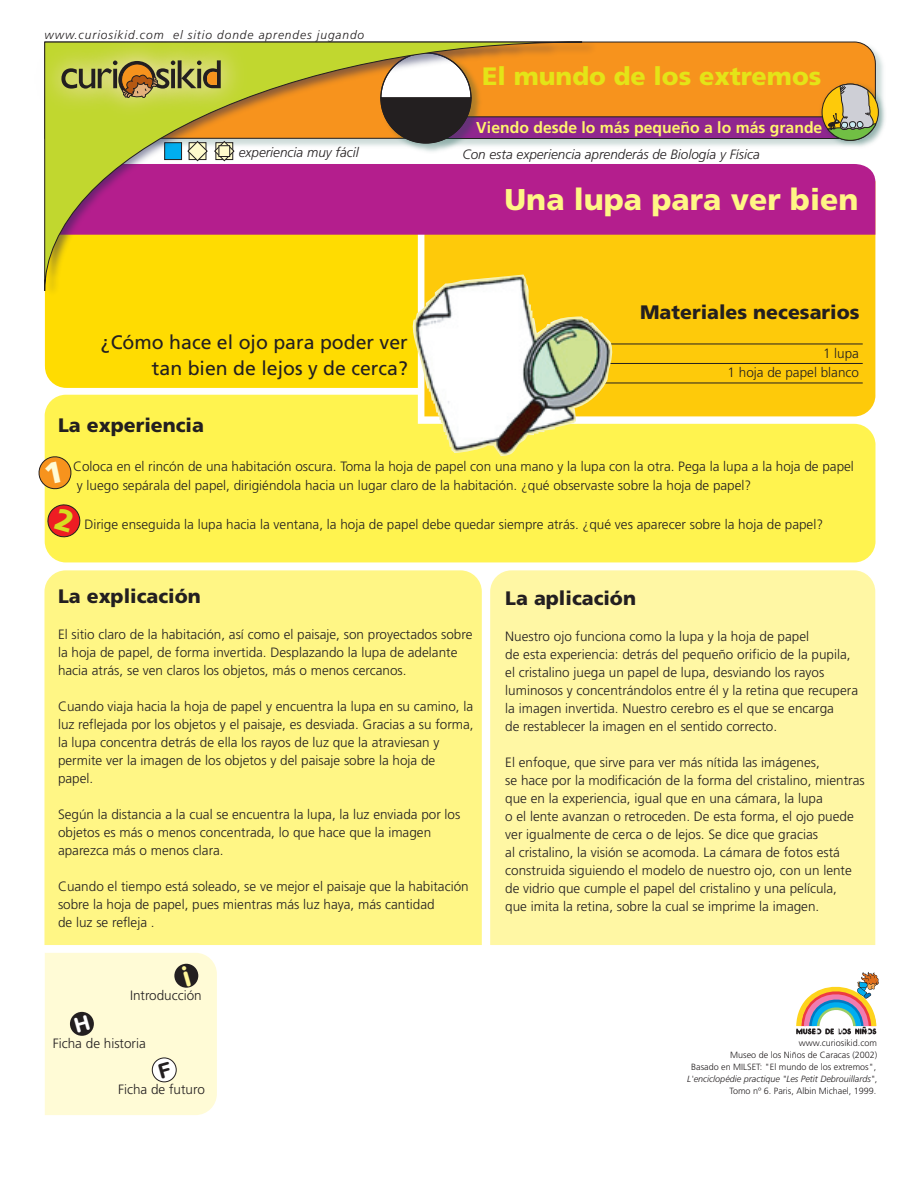
<style>
.page{position:relative;width:915px;height:1191px;background:#fff}
.page>*{position:absolute;margin:0;border:0;box-sizing:border-box;transform-origin:0 0}
.t1{font:900 30px "Frutiger";color:#fff685}
.t2{font:900 25.2px "Frutiger";color:#e4e417}
.t3{font:900 19.5px "Frutiger";color:#231f20}
.t4{font:19.5px/25.5px "Frutiger";color:#231f20;text-align:right}
.t5{font:700 15.75px "Frutiger";color:#fff46d}
.t6{font:300 13.5px/18px "Frutiger";color:#231f20}
.t7{font:italic 300 13.5px "Frutiger";color:#231f20}
.t8{font:italic 300 12px "Frutiger";letter-spacing:.075em;color:#231f20}
.t9{font:300 9px/12px "Frutiger";color:#231f20;text-align:right}
.s1{font-style:italic}
</style>
<div class="page">
<div style="left:490px;top:570px;width:385px;height:375px;background:#fff7a4"></div>
<div style="left:44px;top:570px;width:437px;height:375px;background:#fff685"></div>
<div style="left:45px;top:395px;width:830px;height:167px;background:#fff34f"></div>
<div style="left:597px;top:235px;width:278px;height:181px;background:#feca0a"></div>
<div style="left:45px;top:296px;width:366px;height:92px;background:#ffdc01"></div>
<div style="left:597px;top:164px;width:278px;height:71px;background:#b41e8d"></div>
<svg style="left:597px;top:42px;width:278px;height:10px;background:#eb8f23"></svg>
<svg style="left:614px;top:382px;width:248px;height:1px"></svg>
<svg style="left:614px;top:363px;width:248px;height:1px"></svg>
<svg style="left:614px;top:343px;width:248px;height:1px"></svg>
<svg style="left:796px;top:972px;width:82px;height:62px"></svg>
<img style="left:818px;top:81px;width:67px;height:66px">
<img style="left:45px;top:41px;width:552px;height:255px">
<svg style="left:44px;top:42px;width:538px;height:249px;background:#d4875a"></svg>
<img style="left:44px;top:41px;width:8px;height:107px">
<img style="left:52px;top:41px;width:7px;height:107px">
<img style="left:214px;top:41px;width:68px;height:107px">
<img style="left:59px;top:41px;width:155px;height:111px">
<svg style="left:61px;top:60px;width:160px;height:42px;background:#a6a148"></svg>
<svg style="left:379px;top:52px;width:497px;height:92px;background:#c9814d"></svg>
<img style="left:411px;top:274px;width:203px;height:182px">
<svg style="left:38px;top:455px;width:34px;height:36px"></svg>
<svg style="left:46px;top:503px;width:36px;height:35px"></svg>
<div style="left:45px;top:953px;width:172px;height:162px;background:#fffbd6"></div>
<p class="t8" style="left:45px;top:28px;width:321px">www.curiosikid.com el sitio donde aprendes jugando</p>
<p class="t7" style="left:239px;top:144px;width:121px">experiencia muy fácil</p>
<h3 class="t4" style="left:101px;top:330px;width:308px">¿Cómo hace el ojo para poder ver tan bien de lejos y de cerca?</h3>
<h2 class="t2" style="left:482px;top:61px;width:340px">El mundo de los extremos</h2>
<p class="t5" style="left:476px;top:119px;width:347px">Viendo desde lo más pequeño a lo más grande</p>
<p class="t7" style="left:462px;top:146px;width:299px">Con esta experiencia aprenderás de Biología y Física</p>
<h1 class="t1" style="left:504px;top:182px;width:355px">Una lupa para ver bien</h1>
<h3 class="t3" style="left:640px;top:300px;width:221px">Materiales necesarios</h3>
<p class="t6" style="left:727px;top:343px;width:133px;line-height:19.5px;text-align:right">1 lupa<br>1 hoja de papel blanco</p>
<h3 class="t3" style="left:58px;top:413px;width:147px">La experiencia</h3>
<p class="t6" style="left:73px;top:456px;width:782px;line-height:19.5px">Coloca en el rincón de una habitación oscura. Toma la hoja de papel con una mano y la lupa con la otra. Pega la lupa a la hoja de papel y luego sepárala del papel, dirigiéndola hacia un lugar claro de la habitación. ¿qué observaste sobre la hoja de papel?</p>
<p class="t6" style="left:84px;top:515px;width:740px">Dirige enseguida la lupa hacia la ventana, la hoja de papel debe quedar siempre atrás. ¿qué ves aparecer sobre la hoja de papel?</p>
<h3 class="t3" style="left:58px;top:584px;width:144px">La explicación</h3>
<p class="t6" style="left:58px;top:625px;width:416px">El sitio claro de la habitación, así como el paisaje, son proyectados sobre la hoja de papel, de forma invertida. Desplazando la lupa de adelante hacia atrás, se ven claros los objetos, más o menos cercanos.</p>
<p class="t6" style="left:58px;top:697px;width:417px">Cuando viaja hacia la hoja de papel y encuentra la lupa en su camino, la luz reflejada por los objetos y el paisaje, es desviada. Gracias a su forma, la lupa concentra detrás de ella los rayos de luz que la atraviesan y permite ver la imagen de los objetos y del paisaje sobre la hoja de papel.</p>
<p class="t6" style="left:58px;top:805px;width:404px">Según la distancia a la cual se encuentra la lupa, la luz enviada por los objetos es más o menos concentrada, lo que hace que la imagen aparezca más o menos clara.</p>
<p class="t6" style="left:58px;top:877px;width:412px">Cuando el tiempo está soleado, se ve mejor el paisaje que la habitación sobre la hoja de papel, pues mientras más luz haya, más cantidad<br>de luz se refleja .</p>
<p class="t6" style="left:130px;top:986px;width:73px">Introducción</p>
<p class="t6" style="left:53px;top:1034px;width:95px">Ficha de historia</p>
<p class="t6" style="left:118px;top:1080px;width:88px">Ficha de futuro</p>
<h3 class="t3" style="left:505px;top:586px;width:132px">La aplicación</h3>
<p class="t6" style="left:505px;top:627px;width:354px">Nuestro ojo funciona como la lupa y la hoja de papel<br>de esta experiencia: detrás del pequeño orificio de la pupila, el cristalino juega un papel de lupa, desviando los rayos luminosos y concentrándolos entre él y la retina que recupera la imagen invertida. Nuestro cerebro es el que se encarga<br>de restablecer la imagen en el sentido correcto.</p>
<p class="t6" style="left:505px;top:753px;width:361px">El enfoque, que sirve para ver más nítida las imágenes,<br>se hace por la modificación de la forma del cristalino, mientras que en la experiencia, igual que en una cámara, la lupa<br>o el lente avanzan o retroceden. De esta forma, el ojo puede ver igualmente de cerca o de lejos. Se dice que gracias<br>al cristalino, la visión se acomoda. La cámara de fotos está construida siguiendo el modelo de nuestro ojo, con un lente de vidrio que cumple el papel del cristalino y una película,<br>que imita la retina, sobre la cual se imprime la imagen.</p>
<p class="t9" style="left:687px;top:1037px;width:191px">www.curiosikid.com<br>Museo de los Niños de Caracas (2002)<br>Basado en MILSET: "El mundo de los extremos", <span class="s1">L'enciclopédie practique "Les Petit Debrouillards"</span>, Tomo nº 6. Paris, Albin Michael, 1999.</p>
</div>
